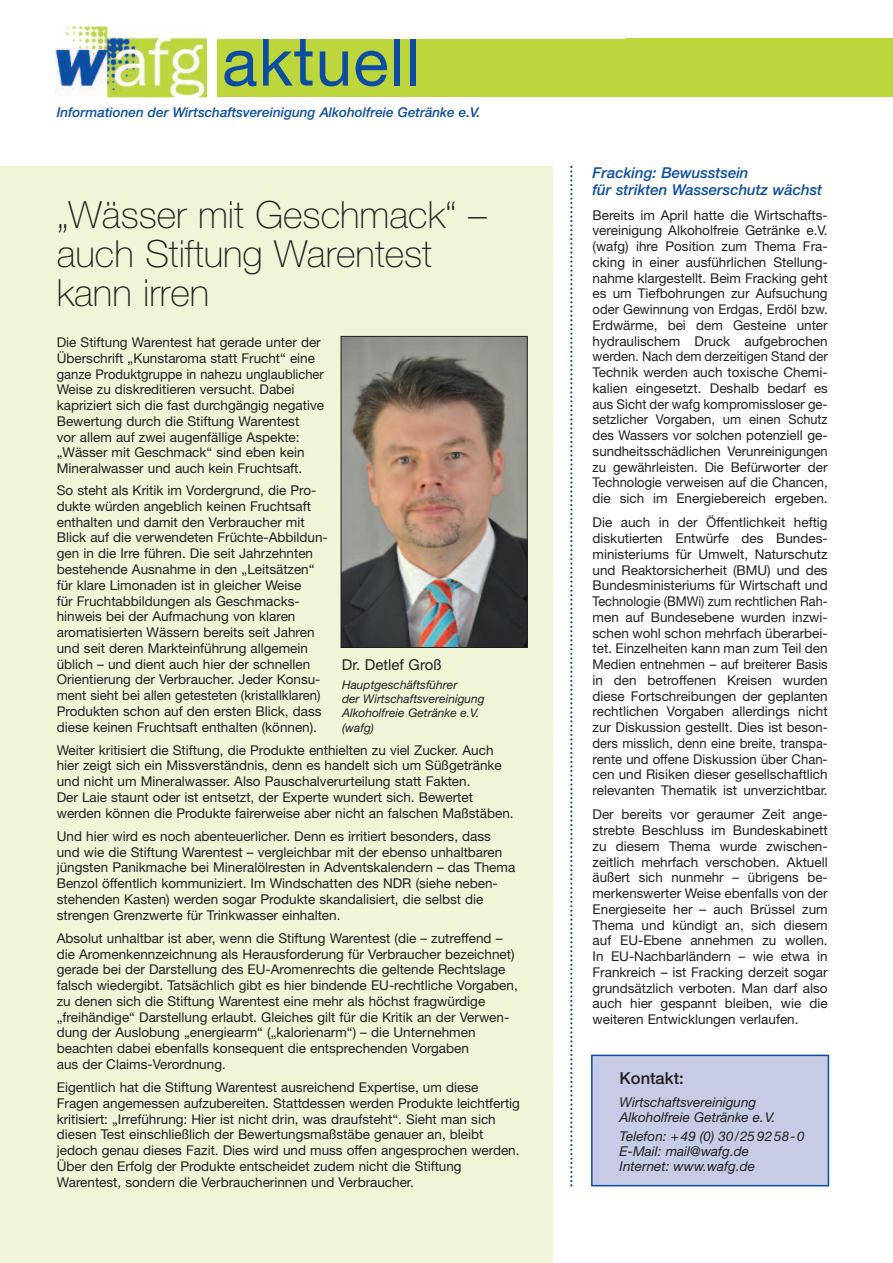
<style>
.page{position:relative;width:893px;height:1263px;background:#fff}
.page>*{position:absolute;margin:0;border:0;box-sizing:border-box;transform-origin:0 0}
.t1{font:100 37.5px/39px "Helvetica Neue";color:#231f20}
.t2{font:500 16.5px "Helvetica Neue";color:#231f20}
.t3{font:italic 500 15px/17.2px "Helvetica Neue";color:#0d4da1}
.t4{font:15px "Helvetica Neue";color:#231f20}
.t5{font:13.5px/15.8px "Helvetica Neue";color:#231f20}
.t6{font:italic 13.5px/15px "Helvetica Neue";color:#231f20}
.t7{font:italic 500 13.5px "Helvetica Neue";color:#0d4da1}
.t8{font:italic 12px/14.2px "Helvetica Neue";color:#231f20}
</style>
<div class="page">
<div style="left:0;top:166px;width:553px;height:1097px;background:#f0f5d8"></div>
<img style="left:56px;top:27px;width:150px;height:71px">
<div style="left:217px;top:38px;width:676px;height:58px;background:#bdd63e"></div>
<svg style="left:570px;top:166px;width:2px;height:1020px"></svg>
<div style="left:410px;top:38px;width:5px;height:48px;background:#0d4da1"></div>
<div style="left:394px;top:38px;width:6px;height:48px;background:#0d4da1"></div>
<svg style="left:356px;top:51px;width:31px;height:35px"></svg>
<svg style="left:320px;top:51px;width:28px;height:35px"></svg>
<svg style="left:224px;top:51px;width:32px;height:35px"></svg>
<svg style="left:263px;top:38px;width:50px;height:48px"></svg>
<div style="left:593px;top:1056px;width:235px;height:129px;background:#c7cbe6"></div>
<div style="left:591px;top:1054px;width:238px;height:132px;border:2px solid #0d4da1"></div>
<img style="left:343px;top:338px;width:183px;height:308px">
<div style="left:341px;top:336px;width:187px;height:312px;border:1px solid #231f20"></div>
<p class="t7" style="left:57px;top:108px;width:425px">Informationen der Wirtschaftsvereinigung Alkoholfreie Getränke e.V.</p>
<h1 class="t1" style="left:57px;top:199px;width:432px">„Wässer mit Geschmack“ – auch Stiftung Warentest kann irren</h1>
<p class="t5" style="left:57px;top:336px;width:269px">Die Stiftung Warentest hat gerade unter der Überschrift „Kunstaroma statt Frucht“ eine ganze Produktgruppe in nahezu unglaublicher Weise zu diskreditieren versucht. Dabei kapriziert sich die fast durchgängig negative Bewertung durch die Stiftung Warentest<br>vor allem auf zwei augenfällige Aspekte: „Wässer mit Geschmack“ sind eben kein Mineralwasser und auch kein Fruchtsaft.</p>
<p class="t5" style="left:57px;top:484px;width:272px">So steht als Kritik im Vordergrund, die Pro&shy;dukte würden angeblich keinen Fruchtsaft enthalten und damit den Verbraucher mit Blick auf die verwendeten Früchte-Abbildun&shy;gen in die Irre führen. Die seit Jahrzehnten bestehende Ausnahme in den „Leitsätzen“ für klare Limonaden ist in gleicher Weise<br>für Fruchtabbildungen als Geschmacks&shy;hinweis bei der Aufmachung von klaren aromatisierten Wässern bereits seit Jahren und seit deren Markteinführung allgemein üblich – und dient auch hier der schnellen Orientierung der Verbraucher. Jeder Konsu&shy;ment sieht bei allen getesteten (kristallklaren)<br>Produkten schon auf den ersten Blick, dass diese keinen Fruchtsaft enthalten (können).</p>
<p class="t5" style="left:57px;top:743px;width:458px">Weiter kritisiert die Stiftung, die Produkte enthielten zu viel Zucker. Auch hier zeigt sich ein Missverständnis, denn es handelt sich um Süßgetränke und nicht um Mineralwasser. Also Pauschalverurteilung statt Fakten.<br>Der Laie staunt oder ist entsetzt, der Experte wundert sich. Bewertet werden können die Produkte fairerweise aber nicht an falschen Maßstäben.</p>
<p class="t5" style="left:57px;top:829px;width:460px">Und hier wird es noch abenteuerlicher. Denn es irritiert besonders, dass und wie die Stiftung Warentest – vergleichbar mit der ebenso unhaltbaren jüngsten Panikmache bei Mineralölresten in Adventskalendern – das Thema Benzol öffentlich kommuniziert. Im Windschatten des NDR (siehe neben&shy;stehenden Kasten) werden sogar Produkte skandalisiert, die selbst die strengen Grenzwerte für Trinkwasser einhalten.</p>
<p class="t5" style="left:57px;top:931px;width:462px">Absolut unhaltbar ist aber, wenn die Stiftung Warentest (die – zutreffend – die Aromenkennzeichnung als Herausforderung für Verbraucher bezeichnet) gerade bei der Darstellung des EU-Aromenrechts die geltende Rechtslage falsch wiedergibt. Tatsächlich gibt es hier bindende EU-rechtliche Vorgaben, zu denen sich die Stiftung Warentest eine mehr als höchst fragwürdige „freihändige“ Darstellung erlaubt. Gleiches gilt für die Kritik an der Verwen&shy;dung der Auslobung „energiearm“ („kalorienarm“) – die Unternehmen beachten dabei ebenfalls konsequent die entsprechenden Vorgaben<br>aus der Claims-Verordnung.</p>
<p class="t5" style="left:57px;top:1081px;width:465px">Eigentlich hat die Stiftung Warentest ausreichend Expertise, um diese Fragen angemessen aufzubereiten. Stattdessen werden Produkte leichtfertig kritisiert: „Irreführung: Hier ist nicht drin, was draufsteht“. Sieht man sich diesen Test einschließlich der Bewertungsmaßstäbe genauer an, bleibt jedoch genau dieses Fazit. Dies wird und muss offen angesprochen werden.<br>Über den Erfolg der Produkte entscheidet zudem nicht die Stiftung Warentest, sondern die Verbraucherinnen und Verbraucher.</p>
<p class="t4" style="left:342px;top:659px;width:101px">Dr. Detlef Groß</p>
<p class="t8" style="left:342px;top:678px;width:144px">Hauptgeschäftsführer<br>der Wirtschaftsvereinigung<br>Alkoholfreie Getränke e.V. (wafg)</p>
<p class="t3" style="left:593px;top:165px;width:231px">Fracking: Bewusstsein<br>für strikten Wasserschutz wächst</p>
<p class="t5" style="left:593px;top:208px;width:237px;text-align:justify">Bereits im April hatte die Wirtschafts&shy;vereinigung Alkoholfreie Getränke e.V. (wafg) ihre Position zum Thema Fra&shy;cking in einer ausführlichen Stellung&shy;nahme klargestellt. Beim Fracking geht es um Tiefbohrungen zur Aufsuchung oder Gewinnung von Erdgas, Erdöl bzw.<br>Erdwärme, bei dem Gesteine unter hydraulischem Druck aufgebrochen werden. Nach dem derzeitigen Stand der Technik werden auch toxische Chemi&shy;kalien eingesetzt. Deshalb bedarf es aus Sicht der wafg kompromissloser ge&shy;setzlicher Vorgaben, um einen Schutz des Wassers vor solchen potenziell ge&shy;sundheitsschädlichen Verunreinigungen zu gewährleisten. Die Befürworter der Technologie verweisen auf die Chancen, die sich im Energiebereich ergeben.</p>
<p class="t5" style="left:593px;top:516px;width:237px;text-align:justify">Die auch in der Öffentlichkeit heftig diskutierten Entwürfe des Bundes&shy;ministeriums für Umwelt, Naturschutz und Reaktorsicherheit (BMU) und des Bundesministeriums für Wirtschaft und Technologie (BMWi) zum rechtlichen Rah&shy;men auf Bundesebene wurden inzwi&shy;schen wohl schon mehrfach überarbei&shy;tet. Einzelheiten kann man zum Teil den Medien entnehmen – auf breiterer Basis in den betroffenen Kreisen wurden diese Fortschreibungen der geplanten rechtlichen Vorgaben allerdings nicht zur Diskussion gestellt. Dies ist beson&shy;ders misslich, denn eine breite, transpa&shy;rente und offene Diskussion über Chan&shy;cen und Risiken dieser gesellschaftlich relevanten Thematik ist unverzichtbar.</p>
<p class="t5" style="left:593px;top:808px;width:237px;text-align:justify">Der bereits vor geraumer Zeit ange&shy;strebte Beschluss im Bundeskabinett zu diesem Thema wurde zwischen&shy;zeitlich mehrfach verschoben. Aktuell äußert sich nunmehr – übrigens be&shy;merkenswerter Weise ebenfalls von der Energieseite her – auch Brüssel zum Thema und kündigt an, sich diesem auf EU-Ebene annehmen zu wollen.<br>In EU-Nachbarländern – wie etwa in Frankreich – ist Fracking derzeit sogar grundsätzlich verboten. Man darf also auch hier gespannt bleiben, wie die weiteren Entwicklungen verlaufen.</p>
<p class="t2" style="left:620px;top:1072px;width:66px">Kontakt:</p>
<p class="t6" style="left:620px;top:1096px;width:157px">Wirtschaftsvereinigung<br>Alkoholfreie Getränke e.V.</p>
<p class="t6" style="left:620px;top:1130px;width:187px">Telefon: +49 (0) 30/25 92 58-0<br>E-Mail: mail@wafg.de<br>Internet: www.wafg.de</p>
</div>
